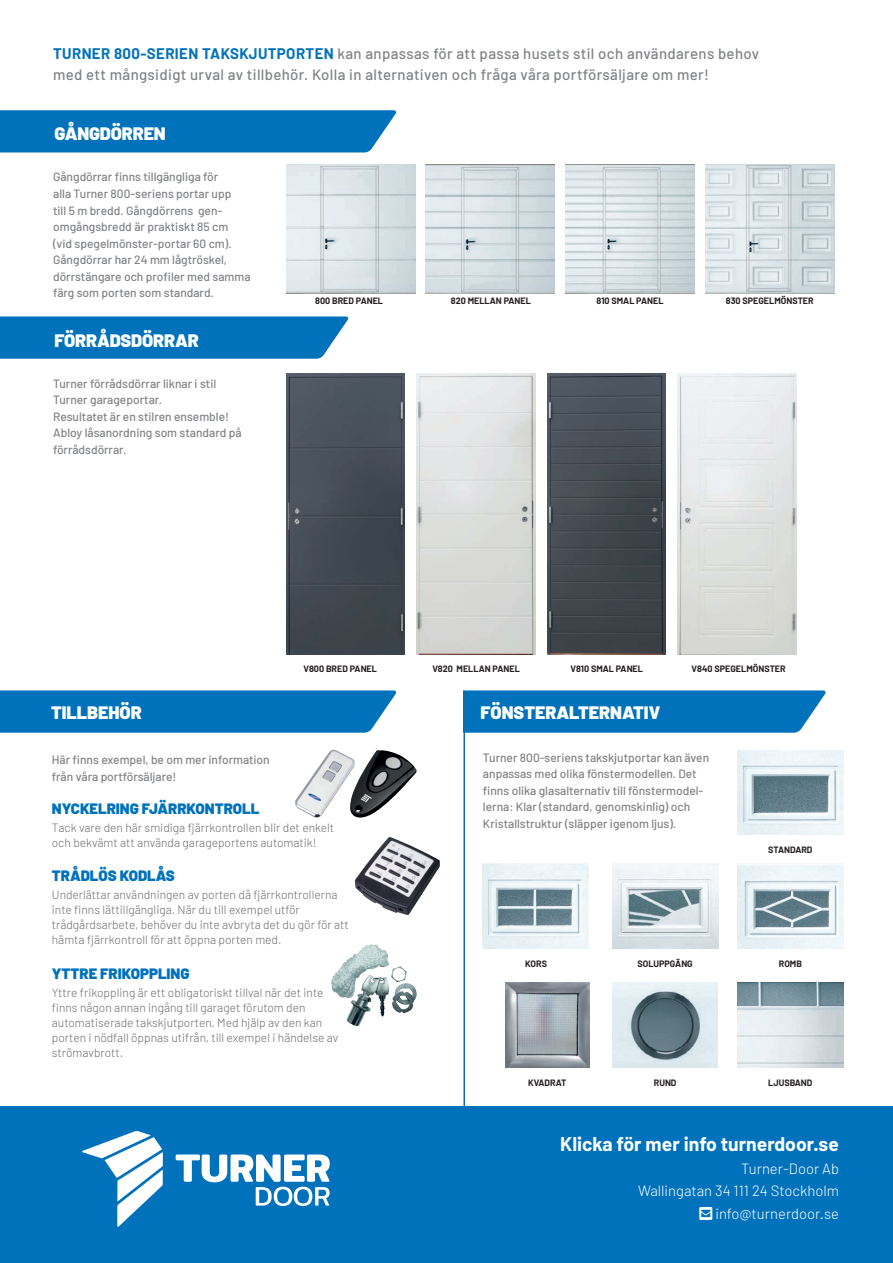
<style>
.page{position:relative;width:893px;height:1263px;background:#fff}
.page>*{position:absolute;margin:0;border:0;box-sizing:border-box;transform-origin:0 0}
.t1{font:700 19.35px "Barlow";color:#fff}
.t2{font:900 18px "Barlow";letter-spacing:-.01em;color:#fff}
.t3{font:500 15px/21px "Barlow";letter-spacing:.025em;color:#808285}
.t4{font:900 15px "Barlow";color:#0072bc}
.t5{font:300 14.85px/22.5px "Barlow";color:#fff;text-align:right}
.t6{font:500 12px/16.5px "Barlow";color:#808285}
.t7{font:300 12px/15px "Barlow";color:#6d6d6d}
.t8{font:700 9px "Barlow";color:#231f20}
.s1{font-weight:700;color:#0072bc}
</style>
<div class="page">
<img style="left:547px;top:374px;width:119px;height:281px">
<img style="left:417px;top:374px;width:118px;height:281px">
<img style="left:286px;top:374px;width:119px;height:281px">
<img style="left:678px;top:374px;width:118px;height:281px">
<div style="left:0;top:110px;width:397px;height:42px;background:#0072bc"></div>
<img style="left:705px;top:165px;width:129px;height:128px">
<img style="left:566px;top:165px;width:129px;height:128px">
<img style="left:286px;top:165px;width:129px;height:128px">
<img style="left:426px;top:165px;width:129px;height:128px">
<img style="left:355px;top:837px;width:85px;height:78px">
<img style="left:331px;top:945px;width:58px;height:53px">
<svg style="left:0;top:690px;width:397px;height:43px;background:#0d79bf"></svg>
<img style="left:355px;top:750px;width:62px;height:67px">
<img style="left:295px;top:749px;width:60px;height:68px">
<svg style="left:465px;top:690px;width:361px;height:43px;background:#0d79bf"></svg>
<img style="left:505px;top:983px;width:84px;height:84px">
<img style="left:738px;top:750px;width:105px;height:84px">
<img style="left:613px;top:864px;width:105px;height:84px">
<img style="left:738px;top:864px;width:105px;height:84px">
<img style="left:483px;top:864px;width:105px;height:84px">
<img style="left:612px;top:983px;width:106px;height:84px">
<img style="left:737px;top:983px;width:106px;height:84px">
<svg style="left:0;top:316px;width:349px;height:43px;background:#0e79bf"></svg>
<hr style="left:463px;top:690px;width:2px;height:573px;background:#0e6fad">
<div style="left:0;top:1107px;width:893px;height:156px;background:#0072bc"></div>
<svg style="left:82px;top:1131px;width:81px;height:96px"></svg>
<svg style="left:176px;top:1154px;width:154px;height:52px"></svg>
<p class="t3" style="left:53px;top:42px;width:707px"><span class="s1">TURNER 800-SERIEN TAKSKJUTPORTEN</span> kan anpassas för att passa husets stil och användarens behov med ett mångsidigt urval av tillbehör. Kolla in alternativen och fråga våra portförsäljare om mer!</p>
<h2 class="t2" style="left:54px;top:120px;width:113px">GÅNGDÖRREN</h2>
<p class="t6" style="left:53px;top:168px;width:199px">Gångdörrar finns tillgängliga för<br>alla Turner 800-seriens portar upp<br>till 5 m bredd. Gångdörrens gen&shy;omgångsbredd är praktiskt 85 cm<br>(vid spegelmönster-portar 60 cm).<br>Gångdörrar har 24 mm lågtröskel, dörrstängare och profiler med samma färg som porten som standard.</p>
<h2 class="t2" style="left:54px;top:327px;width:146px">FÖRRÅDSDÖRRAR</h2>
<p class="t6" style="left:53px;top:374px;width:190px">Turner förrådsdörrar liknar i stil<br>Turner garageportar.<br>Resultatet är en stilren ensemble!<br>Abloy låsanordning som standard på förrådsdörrar.</p>
<p class="t8" style="left:451px;top:294px;width:82px">820 MELLAN PANEL</p>
<p class="t8" style="left:726px;top:294px;width:89px">830 SPEGELMÖNSTER</p>
<p class="t8" style="left:315px;top:294px;width:69px">800 BRED PANEL</p>
<p class="t8" style="left:597px;top:294px;width:68px">810 SMAL PANEL</p>
<p class="t8" style="left:303px;top:662px;width:75px">V800 BRED PANEL</p>
<p class="t8" style="left:432px;top:662px;width:89px">V820 MELLAN PANEL</p>
<p class="t8" style="left:570px;top:662px;width:74px">V810 SMAL PANEL</p>
<p class="t8" style="left:692px;top:662px;width:96px">V840 SPEGELMÖNSTER</p>
<h2 class="t2" style="left:51px;top:699px;width:92px">TILLBEHÖR</h2>
<p class="t6" style="left:52px;top:751px;width:219px">Här finns exempel, be om mer information från våra portförsäljare!</p>
<p class="t4" style="left:52px;top:797px;width:209px">NYCKELRING FJÄRRKONTROLL</p>
<p class="t7" style="left:52px;top:819px;width:284px">Tack vare den här smidiga fjärrkontrollen blir det enkelt och bekvämt att använda garageportens automatik!</p>
<p class="t4" style="left:52px;top:865px;width:125px">TRÅDLÖS KODLÅS</p>
<p class="t7" style="left:52px;top:887px;width:298px">Underlättar användningen av porten då fjärrkontrollerna inte finns lättillgängliga. När du till exempel utför trådgårdsarbete, behöver du inte avbryta det du gör för att hämta fjärrkontroll för att öppna porten med.</p>
<p class="t4" style="left:52px;top:962px;width:139px">YTTRE FRIKOPPLING</p>
<p class="t7" style="left:52px;top:984px;width:288px">Yttre frikoppling är ett obligatoriskt tillval när det inte finns någon annan ingång till garaget förutom den automatiserade takskjutporten. Med hjälp av den kan porten i nödfall öppnas utifrån, till exempel i händelse av strömavbrott.</p>
<h2 class="t2" style="left:481px;top:699px;width:181px">FÖNSTERALTERNATIV</h2>
<p class="t6" style="left:483px;top:748px;width:228px">Turner 800-seriens takskjutportar kan även anpassas med olika fönstermodellen. Det finns olika glasalternativ till fönstermodel&shy;lerna: Klar (standard, genomskinlig) och Kristallstruktur (släpper igenom ljus).</p>
<p class="t8" style="left:768px;top:843px;width:46px">STANDARD</p>
<p class="t8" style="left:525px;top:957px;width:23px">KORS</p>
<p class="t8" style="left:528px;top:1076px;width:40px">KVADRAT</p>
<p class="t8" style="left:637px;top:957px;width:57px">SOLUPPGÄNG</p>
<p class="t8" style="left:779px;top:957px;width:25px">ROMB</p>
<p class="t8" style="left:654px;top:1076px;width:24px">RUND</p>
<p class="t8" style="left:768px;top:1076px;width:46px">LJUSBAND</p>
<h1 class="t1" style="left:560px;top:1132px;width:280px">Klicka för mer info turnerdoor.se</h1>
<p class="t5" style="left:638px;top:1157px;width:202px">Turner-Door Ab<br>Wallingatan 34 111 24 Stockholm info@turnerdoor.se</p>
</div>
